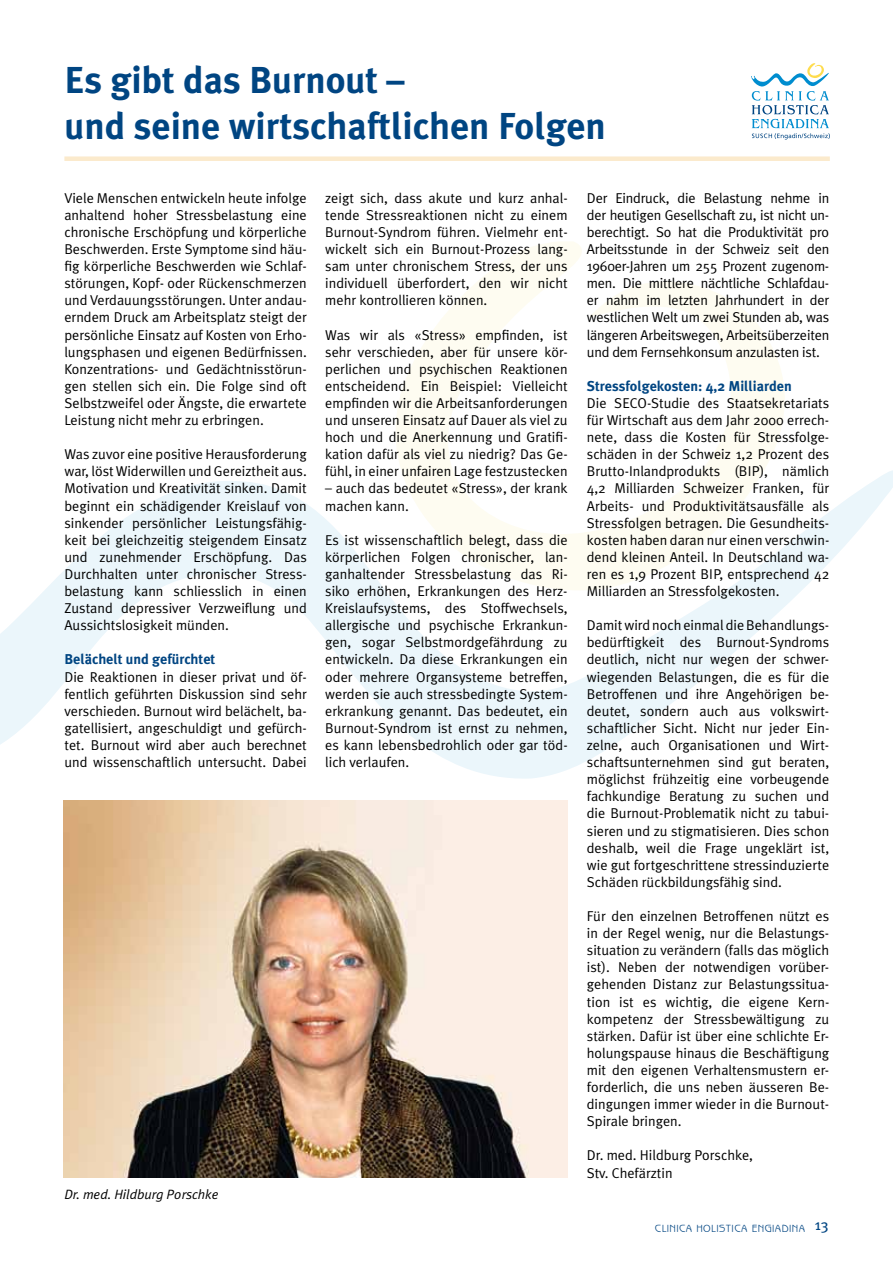
<style>
.page{position:relative;width:893px;height:1263px;background:#fff}
.page>*{position:absolute;margin:0;border:0;box-sizing:border-box;transform-origin:0 0}
.t1{font:700 37.5px/46.5px "Meta Plus";color:#004582}
.t2{font:14.25px/17.1px "Meta Plus Normal";color:#000;text-align:justify}
.t3{font:700 14.25px "Meta Plus";color:#004582}
.t4{font:italic 13.5px "Meta Plus Normal";color:#000}
.t5{font:10.5px "Benguiat Gothic LT";letter-spacing:.04em;color:#004582}
.s1{font-family:"Meta Plus";font-size:15px}
</style>
<div class="page">
<svg style="left:751px;top:63px;width:79px;height:76px"></svg>
<svg style="left:396px;top:242px;width:389px;height:226px"></svg>
<svg style="left:1px;top:468px;width:892px;height:311px"></svg>
<img style="left:63px;top:800px;width:505px;height:377px">
<div style="left:64px;top:156px;width:766px;height:5px;background:#fbeacc"></div>
<h1 class="t1" style="left:64px;top:57px;width:543px">Es gibt das Burnout –<br>und seine wirtschaftlichen Folgen</h1>
<p class="t2" style="left:64px;top:189px;width:244px">Viele Menschen entwickeln heute infolge anhaltend hoher Stressbelastung eine chronische Erschöpfung und körperliche Beschwerden. Erste Symptome sind häu&shy;fig körperliche Beschwerden wie Schlaf&shy;störungen, Kopf- oder Rückenschmerzen und Verdauungsstörungen. Unter andau&shy;erndem Druck am Arbeitsplatz steigt der persönliche Einsatz auf Kosten von Erho&shy;lungsphasen und eigenen Bedürfnissen.<br>Konzentrations- und Gedächtnisstörun&shy;gen stellen sich ein. Die Folge sind oft Selbstzweifel oder Ängste, die erwartete Leistung nicht mehr zu erbringen.</p>
<p class="t2" style="left:64px;top:446px;width:244px">Was zuvor eine positive Herausforderung war, löst Widerwillen und Gereiztheit aus.<br>Motivation und Kreativität sinken. Damit beginnt ein schädigender Kreislauf von sinkender persönlicher Leistungsfähig&shy;keit bei gleichzeitig steigendem Einsatz und zunehmender Erschöpfung. Das Durchhalten unter chronischer Stress&shy;belastung kann schliesslich in einen Zustand depressiver Verzweiflung und Aussichtslosigkeit münden.</p>
<p class="t3" style="left:64px;top:651px;width:152px">Belächelt und gefürchtet</p>
<p class="t2" style="left:64px;top:668px;width:244px">Die Reaktionen in dieser privat und öf&shy;fentlich geführten Diskussion sind sehr verschieden. Burnout wird belächelt, ba&shy;gatellisiert, angeschuldigt und gefürch&shy;tet. Burnout wird aber auch berechnet und wissenschaftlich untersucht. Dabei</p>
<p class="t2" style="left:325px;top:189px;width:244px">zeigt sich, dass akute und kurz anhal&shy;tende Stressreaktionen nicht zu einem Burnout-Syndrom führen. Vielmehr ent&shy;wickelt sich ein Burnout-Prozess lang&shy;sam unter chronischem Stress, der uns individuell überfordert, den wir nicht mehr kontrollieren können.</p>
<p class="t2" style="left:325px;top:326px;width:244px">Was wir als «Stress» empfinden, ist sehr verschieden, aber für unsere kör&shy;perlichen und psychischen Reaktionen entscheidend. Ein Beispiel: Vielleicht empfinden wir die Arbeitsanforderungen und unseren Einsatz auf Dauer als viel zu hoch und die Anerkennung und Gratifi&shy;kation dafür als viel zu niedrig? Das Ge&shy;fühl, in einer unfairen Lage festzustecken</p>
<p class="t2" style="left:325px;top:480px;width:244px">– auch das bedeutet «Stress», der krank machen kann.</p>
<p class="t2" style="left:325px;top:531px;width:244px">Es ist wissenschaftlich belegt, dass die körperlichen Folgen chronischer, lan&shy;ganhaltender Stressbelastung das Ri&shy;siko erhöhen, Erkrankungen des Herz-Kreislaufsystems, des Stoffwechsels, allergische und psychische Erkrankun&shy;gen, sogar Selbstmordgefährdung zu entwickeln. Da diese Erkrankungen ein oder mehrere Organsysteme betreffen, werden sie auch stressbedingte System&shy;erkrankung genannt. Das bedeutet, ein Burnout-Syndrom ist ernst zu nehmen, es kann lebensbedrohlich oder gar töd&shy;lich verlaufen.</p>
<p class="t4" style="left:64px;top:1187px;width:156px">Dr. med. Hildburg Porschke</p>
<p class="t2" style="left:587px;top:189px;width:244px">Der Eindruck, die Belastung nehme in der heutigen Gesellschaft zu, ist nicht un&shy;berechtigt. So hat die Produktivität pro Arbeitsstunde in der Schweiz seit den 1960er-Jahren um 255 Prozent zugenom&shy;men. Die mittlere nächtliche Schlafdau&shy;er nahm im letzten Jahrhundert in der westlichen Welt um zwei Stunden ab, was längeren Arbeitswegen, Arbeitsüberzeiten und dem Fernsehkonsum anzulasten ist.</p>
<p class="t3" style="left:587px;top:378px;width:207px">Stressfolgekosten: 4,2 Milliarden</p>
<p class="t2" style="left:587px;top:394px;width:244px">Die SECO-Studie des Staatsekretariats für Wirtschaft aus dem Jahr 2000 errech&shy;nete, dass die Kosten für Stressfolge&shy;schäden in der Schweiz 1,2 Prozent des Brutto-Inlandprodukts (BIP), nämlich 4,2 Milliarden Schweizer Franken, für Arbeits- und Produktivitätsausfälle als Stressfolgen betragen. Die Gesundheits&shy;kosten haben daran nur einen verschwin&shy;dend kleinen Anteil. In Deutschland wa&shy;ren es 1,9 Prozent BIP, entsprechend 42<br>Milliarden an Stressfolgekosten.</p>
<p class="t2" style="left:587px;top:617px;width:244px">Damit wird noch einmal die Behandlungs&shy;bedürftigkeit des Burnout-Syndroms deutlich, nicht nur wegen der schwer&shy;wiegenden Belastungen, die es für die Betroffenen und ihre Angehörigen be&shy;deutet, sondern auch aus volkswirt&shy;schaftlicher Sicht. Nicht nur jeder Ein&shy;zelne, auch Organisationen und Wirt&shy;schaftsunternehmen sind gut beraten, möglichst frühzeitig eine vorbeugende fachkundige Beratung zu suchen und die Burnout-Problematik nicht zu tabui&shy;sieren und zu stigmatisieren. Dies schon deshalb, weil die Frage ungeklärt ist, wie gut fortgeschrittene stressinduzierte Schäden rückbildungsfähig sind.</p>
<p class="t2" style="left:587px;top:907px;width:244px">Für den einzelnen Betroffenen nützt es in der Regel wenig, nur die Belastungs&shy;situation zu verändern (falls das möglich ist). Neben der notwendigen vorüber&shy;gehenden Distanz zur Belastungssitua&shy;tion ist es wichtig, die eigene Kern&shy;kompetenz der Stressbewältigung zu stärken. Dafür ist über eine schlichte Er&shy;holungspause hinaus die Beschäftigung mit den eigenen Verhaltensmustern er&shy;forderlich, die uns neben äusseren Be&shy;dingungen immer wieder in die Burnout-Spirale bringen.</p>
<p class="t2" style="left:587px;top:1147px;width:168px">Dr. med. Hildburg Porschke,<br>Stv. Chefärztin</p>
<p class="t5" style="left:655px;top:1222px;width:175px">CLINICA HOLISTICA ENGIADINA <span class="s1">13</span></p>
</div>
